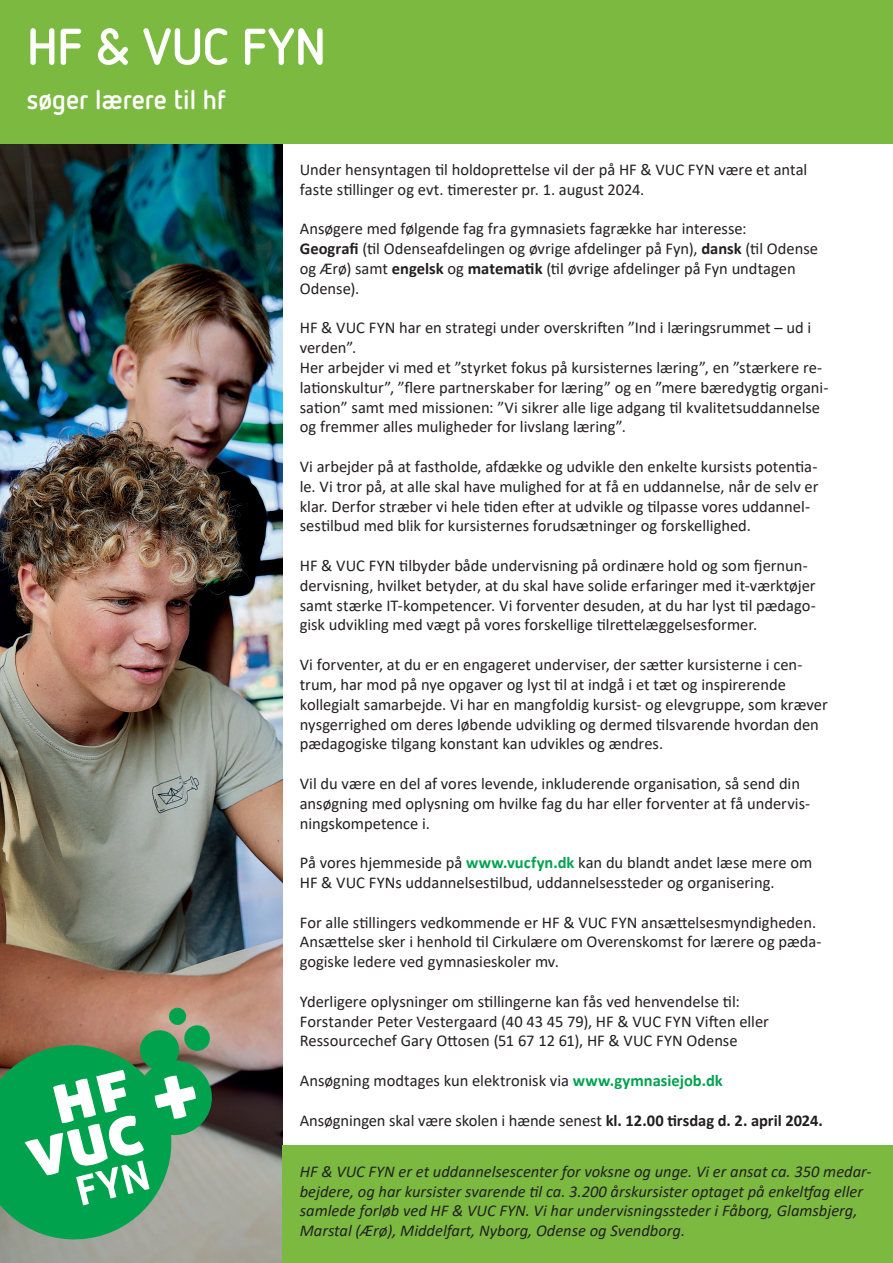
<style>
.page{position:relative;width:893px;height:1263px;background:#fff}
.page>*{position:absolute;margin:0;border:0;box-sizing:border-box;transform-origin:0 0}
.t1{font:700 51px "Netto OT";letter-spacing:.005em;color:#fff}
.t2{font:700 27px "Netto OT";color:#fff}
.t3{font:16.5px/19.8px "Calibri";color:#231f20}
.t4{font:italic 16.5px/19.8px "Calibri";color:#231f20}
.s1{font-weight:700}
.s2{font-weight:700;color:#00a24e}
</style>
<div class="page">
<img style="left:0;top:144px;width:283px;height:1119px">
<div style="left:283px;top:1145px;width:610px;height:118px;background:#7cb941"></div>
<div style="left:0;top:0;width:893px;height:144px;background:#7cb941"></div>
<svg style="left:168px;top:1007px;width:43px;height:21px"></svg>
<svg style="left:0;top:1028px;width:216px;height:221px;background:#53986a"></svg>
<svg style="left:155px;top:1076px;width:41px;height:43px"></svg>
<svg style="left:25px;top:1070px;width:124px;height:135px"></svg>
<h1 class="t1" style="left:27px;top:14px;width:301px">HF &amp; VUC FYN</h1>
<h2 class="t2" style="left:27px;top:83px;width:201px">søger lærere til hf</h2>
<p class="t3" style="left:300px;top:159px;width:509px">Under hensyntagen til holdoprettelse vil der på HF &amp; VUC FYN være et antal faste stillinger og evt. timerester pr. 1. august 2024.</p>
<p class="t3" style="left:300px;top:219px;width:520px">Ansøgere med følgende fag fra gymnasiets fagrække har interesse:<br><span class="s1">Geografi</span> (til Odenseafdelingen og øvrige afdelinger på Fyn), <span class="s1">dansk</span> (til Odense og Ærø) samt <span class="s1">engelsk</span> og <span class="s1">matematik</span> (til øvrige afdelinger på Fyn undtagen Odense).</p>
<p class="t3" style="left:300px;top:318px;width:530px">HF &amp; VUC FYN har en strategi under overskriften ”Ind i læringsrummet – ud i verden”.<br>Her arbejder vi med et ”styrket fokus på kursisternes læring”, en ”stærkere re&shy;lationskultur”, ”flere partnerskaber for læring” og en ”mere bæredygtig organi&shy;sation” samt med missionen: ”Vi sikrer alle lige adgang til kvalitetsuddannelse og fremmer alles muligheder for livslang læring”.</p>
<p class="t3" style="left:300px;top:456px;width:520px">Vi arbejder på at fastholde, afdække og udvikle den enkelte kursists potentia&shy;le. Vi tror på, at alle skal have mulighed for at få en uddannelse, når de selv er klar. Derfor stræber vi hele tiden efter at udvikle og tilpasse vores uddannel&shy;sestilbud med blik for kursisternes forudsætninger og forskellighed.</p>
<p class="t3" style="left:300px;top:555px;width:518px">HF &amp; VUC FYN tilbyder både undervisning på ordinære hold og som fjernun&shy;dervisning, hvilket betyder, at du skal have solide erfaringer med it-værktøjer samt stærke IT-kompetencer. Vi forventer desuden, at du har lyst til pædago&shy;gisk udvikling med vægt på vores forskellige tilrettelæggelsesformer.</p>
<p class="t3" style="left:300px;top:654px;width:529px">Vi forventer, at du er en engageret underviser, der sætter kursisterne i cen&shy;trum, har mod på nye opgaver og lyst til at indgå i et tæt og inspirerende kollegialt samarbejde. Vi har en mangfoldig kursist- og elevgruppe, som kræver nysgerrighed om deres løbende udvikling og dermed tilsvarende hvordan den pædagogiske tilgang konstant kan udvikles og ændres.</p>
<p class="t3" style="left:300px;top:773px;width:512px">Vil du være en del af vores levende, inkluderende organisation, så send din ansøgning med oplysning om hvilke fag du har eller forventer at få undervis&shy;ningskompetence i.</p>
<p class="t3" style="left:300px;top:852px;width:514px">På vores hjemmeside på <span class="s2">www.vucfyn.dk</span> kan du blandt andet læse mere om<br>HF &amp; VUC FYNs uddannelsestilbud, uddannelsessteder og organisering.</p>
<p class="t3" style="left:300px;top:912px;width:523px">For alle stillingers vedkommende er HF &amp; VUC FYN ansættelsesmyndigheden.<br>Ansættelse sker i henhold til Cirkulære om Overenskomst for lærere og pæda&shy;gogiske ledere ved gymnasieskoler mv.</p>
<p class="t3" style="left:300px;top:991px;width:471px">Yderligere oplysninger om stillingerne kan fås ved henvendelse til:<br>Forstander Peter Vestergaard (40 43 45 79), HF &amp; VUC FYN Viften eller<br>Ressourcechef Gary Ottosen (51 67 12 61), HF &amp; VUC FYN Odense</p>
<p class="t3" style="left:300px;top:1070px;width:424px">Ansøgning modtages kun elektronisk via <span class="s2">www.gymnasiejob.dk</span></p>
<p class="t3" style="left:300px;top:1110px;width:524px">Ansøgningen skal være skolen i hænde senest <span class="s1">kl. 12.00 tirsdag d. 2. april 2024.</span></p>
<p class="t4" style="left:300px;top:1161px;width:573px">HF &amp; VUC FYN er et uddannelsescenter for voksne og unge. Vi er ansat ca. 350 medar&shy;bejdere, og har kursister svarende til ca. 3.200 årskursister optaget på enkeltfag eller samlede forløb ved HF &amp; VUC FYN. Vi har undervisningssteder i Fåborg, Glamsbjerg, Marstal (Ærø), Middelfart, Nyborg, Odense og Svendborg.</p>
</div>
